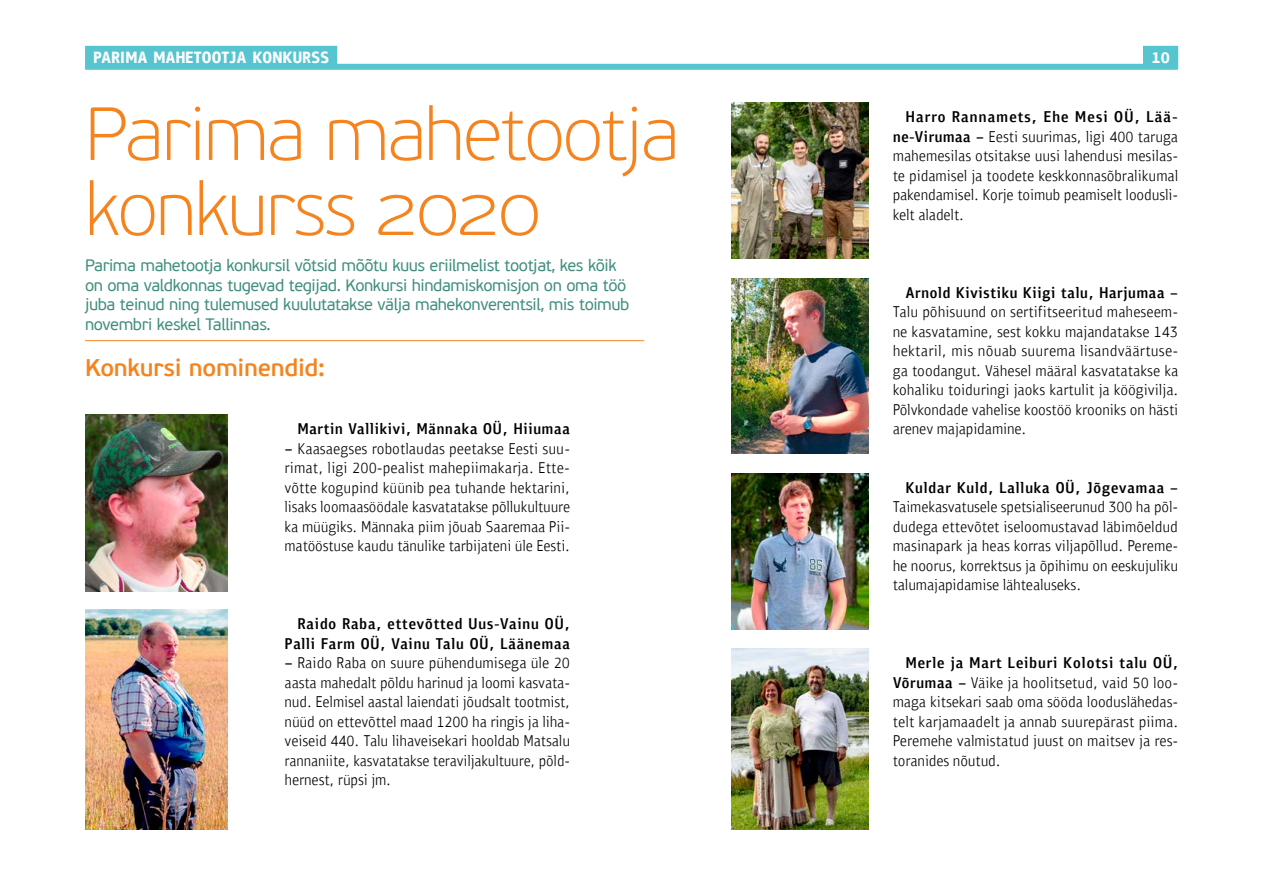
<style>
.page{position:relative;width:1263px;height:893px;background:#fff}
.page>*{position:absolute;margin:0;border:0;box-sizing:border-box;transform-origin:0 0}
.t1{font:100 75px/75px "PF Beau Sans Pro";letter-spacing:-.025em;color:#f5841f}
.t2{font:600 24px "PF Beau Sans Pro";letter-spacing:-.015em;color:#f5841f}
.t3{font:16.5px/19.5px "PF Beau Sans Pro";letter-spacing:-.025em;color:#408f7e}
.t4{font:300 15.75px "PF Bulletin Sans Pro";color:#000}
.t5{font:500 15.75px "PF Bulletin Sans Pro";color:#000}
</style>
<div class="page">
<div style="left:85px;top:64px;width:1093px;height:6px;background:#56c5d0"></div>
<div style="left:85px;top:46px;width:252px;height:22px;background:#56c5d0"></div>
<div style="left:1143px;top:46px;width:35px;height:22px;background:#56c5d0"></div>
<hr style="left:85px;top:340px;width:559px;height:1px;background:#f5841f">
<img style="left:731px;top:103px;width:137px;height:156px">
<img style="left:731px;top:278px;width:137px;height:176px">
<img style="left:731px;top:473px;width:137px;height:156px">
<img style="left:86px;top:415px;width:141px;height:177px">
<img style="left:731px;top:649px;width:137px;height:180px">
<img style="left:85px;top:610px;width:142px;height:219px">
<h1 class="t1" style="left:85px;top:97px;width:596px">Parima mahetootja konkurss 2020</h1>
<p class="t3" style="left:85px;top:256px;width:546px">Parima mahetootja konkursil võtsid mõõtu kuus eriilmelist tootjat, kes kõik on oma valdkonnas tugevad tegijad. Konkursi hindamiskomisjon on oma töö juba teinud ning tulemused kuulutatakse välja mahekonverentsil, mis toimub novembri keskel Tallinnas.</p>
<h2 class="t2" style="left:85px;top:353px;width:241px">Konkursi nominendid:</h2>
<p class="t5" style="left:365px;top:420px;width:36px">●● ❖</p>
<p class="t4" style="left:320px;top:439px;width:126px">▲ ▲▲ □□▼●◆ ▲</p>
<p class="t4" style="left:523px;top:439px;width:42px">▲▼ ▲◆◆</p>
<p class="t4" style="left:406px;top:459px;width:20px">●▲▼</p>
<p class="t4" style="left:285px;top:478px;width:129px">❖ ▼▼ □ ◆ ■ ✓✓■</p>
<p class="t4" style="left:455px;top:478px;width:37px">▼◆ ■</p>
<p class="t4" style="left:285px;top:498px;width:55px">●▲ ▲ ●□□</p>
<p class="t4" style="left:426px;top:498px;width:57px">▲❖▼▼ ▲</p>
<p class="t4" style="left:507px;top:498px;width:53px">●●◆ ◆●▼◆◆</p>
<p class="t4" style="left:314px;top:517px;width:40px">✓✓ ▲</p>
<p class="t4" style="left:303px;top:537px;width:45px">▼ ▲▼◆▲</p>
<p class="t4" style="left:371px;top:537px;width:58px">◆ ◆ ▼ ■◆●</p>
<p class="t4" style="left:449px;top:537px;width:78px">▼ ▼■ ✓●</p>
<p class="t5" style="left:396px;top:615px;width:51px">▼▼ ❖ ▼▼</p>
<p class="t5" style="left:525px;top:634px;width:9px">■</p>
<p class="t4" style="left:371px;top:654px;width:42px">□■ ▲◆◆</p>
<p class="t4" style="left:437px;top:654px;width:68px">✓■◆▲</p>
<p class="t4" style="left:368px;top:673px;width:47px">●▼ ● ◆</p>
<p class="t4" style="left:482px;top:673px;width:20px">●□□</p>
<p class="t4" style="left:533px;top:673px;width:26px">▲❖ ▼</p>
<p class="t4" style="left:330px;top:693px;width:237px">● ▲● ▲▼● ● ■ ▼ ◆▲●▼ ▼□□▼ ▲▼</p>
<p class="t4" style="left:285px;top:712px;width:113px">■✓✓ □■ ▼▼ ❖ ▼▼ ●</p>
<p class="t4" style="left:500px;top:712px;width:47px">■ ▲ ●</p>
<p class="t4" style="left:377px;top:732px;width:61px">●◆ ● ❖▲</p>
<p class="t4" style="left:479px;top:732px;width:20px">□□●</p>
<p class="t4" style="left:541px;top:732px;width:30px">▼▲ ●◆</p>
<p class="t4" style="left:297px;top:751px;width:43px">■■■▼</p>
<p class="t4" style="left:367px;top:751px;width:153px">▲❖ ▼ ▼ ▲ ▼ ❖● ◆●▼◆◆</p>
<p class="t4" style="left:554px;top:751px;width:4px">●</p>
<p class="t4" style="left:304px;top:771px;width:61px">■▲▼ ✓▲</p>
<p class="t4" style="left:1003px;top:127px;width:41px">▲▼ ▲◆◆</p>
<p class="t4" style="left:1110px;top:127px;width:55px">✔ ▼ ◆</p>
<p class="t4" style="left:945px;top:147px;width:124px">▲● ▲ □▼▲▼ ▲ ◆◆▲ ●</p>
<p class="t4" style="left:1090px;top:147px;width:30px">■ ◆▲</p>
<p class="t4" style="left:1146px;top:147px;width:27px">▲●▲</p>
<p class="t4" style="left:987px;top:166px;width:42px">▼□□ ▼</p>
<p class="t4" style="left:1052px;top:166px;width:56px">▲ □■■ ▲</p>
<p class="t4" style="left:1134px;top:166px;width:45px">●◆ ●</p>
<p class="t4" style="left:921px;top:186px;width:78px">■ ▲● □</p>
<p class="t4" style="left:1018px;top:186px;width:36px">▼□ ◆</p>
<p class="t4" style="left:1101px;top:186px;width:69px">▲ ●▼ ●□□ ◆▲●</p>
<p class="t4" style="left:906px;top:205px;width:24px">●▼ ●</p>
<p class="t5" style="left:921px;top:283px;width:22px">■□●</p>
<p class="t5" style="left:970px;top:283px;width:48px">❖▲▼ ◆</p>
<p class="t5" style="left:1061px;top:283px;width:49px">▼ ●◆ ★</p>
<p class="t4" style="left:950px;top:303px;width:109px">▲◆◆■ □■ ▲ ▼ ▼▲</p>
<p class="t4" style="left:893px;top:322px;width:59px">■ ▲❖ ▼</p>
<p class="t4" style="left:974px;top:322px;width:88px">■ ▲▲▼ □ ◆</p>
<p class="t4" style="left:1095px;top:322px;width:49px">■▼▲</p>
<p class="t4" style="left:968px;top:342px;width:35px">▲ ■ ◆</p>
<p class="t4" style="left:1022px;top:342px;width:23px">▲◆◆</p>
<p class="t4" style="left:1080px;top:342px;width:46px">●▲■❖</p>
<p class="t4" style="left:1146px;top:342px;width:20px">▼◆▲</p>
<p class="t4" style="left:912px;top:361px;width:65px">▼□□ ■ ◆▼</p>
<p class="t4" style="left:1074px;top:361px;width:80px">● ▲❖▼▼ ▲</p>
<p class="t4" style="left:899px;top:381px;width:99px">□ ●◆ ▼□◆■</p>
<p class="t4" style="left:1069px;top:381px;width:27px">▼◆● ▼</p>
<p class="t4" style="left:908px;top:400px;width:33px">●❖ □■</p>
<p class="t4" style="left:972px;top:400px;width:86px">❖ ● ▲ □□▲▼</p>
<p class="t4" style="left:1087px;top:400px;width:88px">□□■ ▲ □■ ▲▼</p>
<p class="t4" style="left:1007px;top:420px;width:8px">■</p>
<p class="t5" style="left:1016px;top:478px;width:19px">●●◆</p>
<p class="t4" style="left:942px;top:498px;width:175px">▲❖ ▼◆▲ ● ▲ ▼▲ ●▲ ◆■◆ ✓</p>
<p class="t4" style="left:1169px;top:498px;width:4px">●</p>
<p class="t4" style="left:950px;top:517px;width:158px">▼▼❖▼▼ ▲●□□ ◆▲▼❖ ●</p>
<p class="t4" style="left:1004px;top:537px;width:66px">▲ □ ▲ ❖●</p>
<p class="t4" style="left:1096px;top:537px;width:16px">●●◆</p>
<p class="t4" style="left:911px;top:556px;width:64px">■□□ ◆▲ □</p>
<p class="t4" style="left:998px;top:556px;width:25px">▼▲◆▲</p>
<p class="t4" style="left:1081px;top:556px;width:98px">◆ □■ ▲ ◆◆● ◆</p>
<p class="t4" style="left:893px;top:576px;width:24px">▼ ●◆</p>
<p class="t4" style="left:987px;top:576px;width:91px">▲ ●▼●◆▲▲</p>
<p class="t5" style="left:932px;top:654px;width:5px">●</p>
<p class="t5" style="left:1073px;top:654px;width:75px">□●□▼▲ ▼ ●◆</p>
<p class="t4" style="left:1031px;top:673px;width:79px">□□● ▼▲ ▼◆ ❖</p>
<p class="t4" style="left:1153px;top:673px;width:20px">●□□</p>
<p class="t4" style="left:1047px;top:693px;width:84px">▲ ●□□ ◆▲●</p>
<p class="t4" style="left:893px;top:712px;width:23px">▼ ●▼</p>
<p class="t4" style="left:1062px;top:712px;width:22px">▲◆◆</p>
<p class="t4" style="left:957px;top:732px;width:127px">❖ ● ▲▼ ▼◆ ◆◆▲▼ □■</p>
<p class="t4" style="left:1110px;top:732px;width:26px">▼▲ ❖</p>
<p class="t4" style="left:893px;top:751px;width:97px">▼□ ■ ▲ ■ ◆▼◆</p>
</div>
